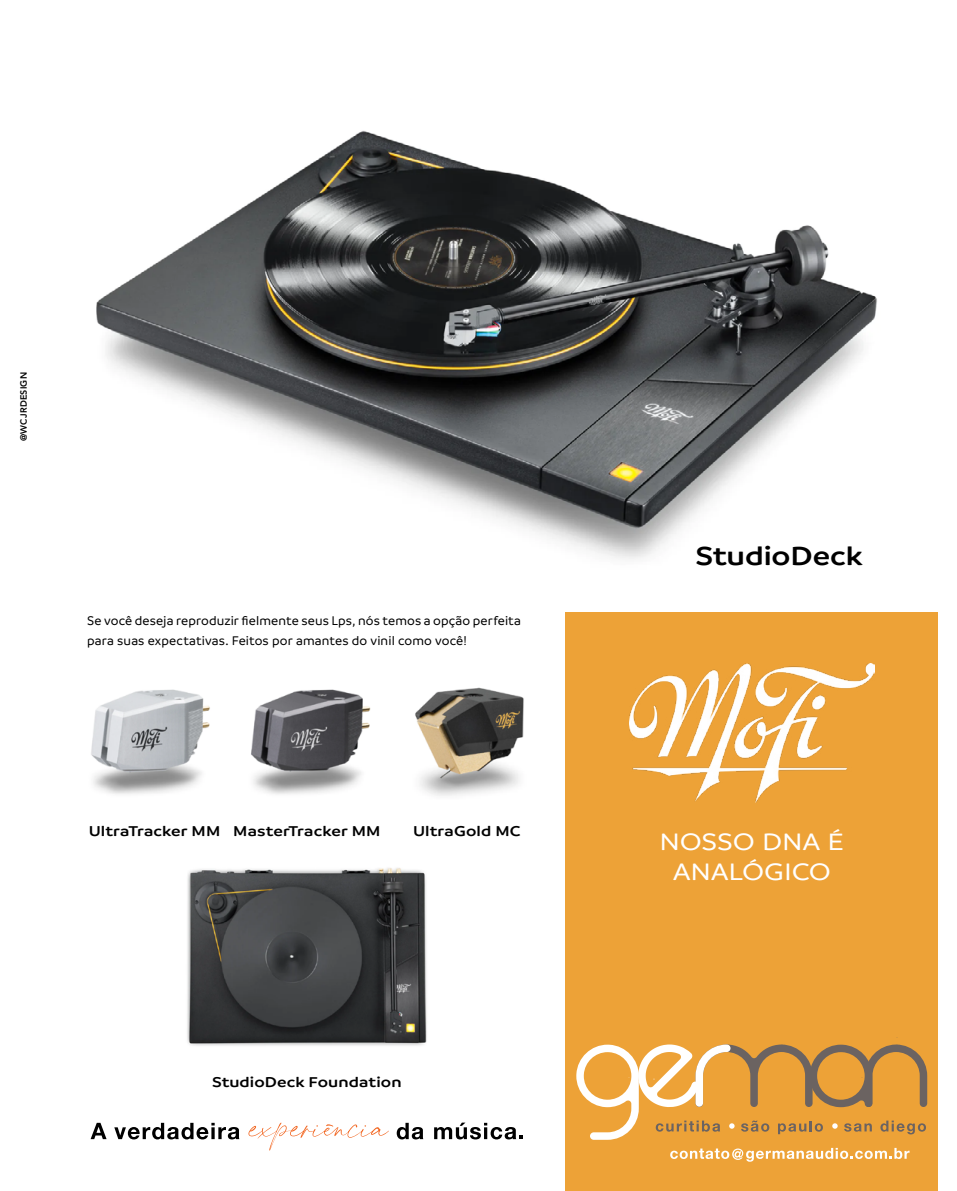
<style>
.page{position:relative;width:957px;height:1191px;background:#fff}
.page>*{position:absolute;margin:0;border:0;box-sizing:border-box;transform-origin:0 0}
.t1{font:600 28.05px "Branding SF";letter-spacing:-.005em;color:#000;scale:1.18 1}
.t2{font:500 25.5px/30px "Branding SF";letter-spacing:-.005em;color:#fff;text-align:center;scale:1.18 1}
.t3{font:600 15.3px "Branding SF";letter-spacing:.005em;color:#000;scale:1.18 1}
.t4{font:500 13.5px/19.5px "Branding SF";letter-spacing:.01em;color:#000}
.t5{font:800 9px "Avenir LT Std";letter-spacing:.025em;color:#000}
</style>
<div class="page">
<div style="left:566px;top:612px;width:372px;height:579px;background:#eda237"></div>
<img style="left:96px;top:130px;width:781px;height:429px">
<svg style="left:576px;top:1044px;width:351px;height:95px"></svg>
<svg style="left:670px;top:1147px;width:240px;height:15px"></svg>
<svg style="left:91px;top:1122px;width:16px;height:17px"></svg>
<svg style="left:114px;top:1122px;width:125px;height:17px"></svg>
<svg style="left:397px;top:1122px;width:26px;height:17px"></svg>
<svg style="left:434px;top:1122px;width:89px;height:17px"></svg>
<svg style="left:248px;top:1122px;width:141px;height:28px"></svg>
<img style="left:629px;top:663px;width:245px;height:139px">
<img style="left:91px;top:687px;width:433px;height:109px">
<img style="left:187px;top:868px;width:240px;height:178px">
<p class="t5" style="left:18px;top:441px;width:70px;rotate:-90deg">@WCJRDESIGN</p>
<p class="t4" style="left:87px;top:611px;width:435px">Se você deseja reproduzir fielmente seus Lps, nós temos a opção perfeita para suas expectativas. Feitos por amantes do vinil como você!</p>
<h1 class="t1" style="left:695px;top:540px;width:143px">StudioDeck</h1>
<p class="t3" style="left:89px;top:822px;width:113px">UltraTracker MM</p>
<p class="t3" style="left:233px;top:822px;width:126px">MasterTracker MM</p>
<p class="t3" style="left:413px;top:822px;width:92px">UltraGold MC</p>
<h2 class="t2" style="left:659px;top:827px;width:158px">NOSSO DNA É<br>ANALÓGICO</h2>
<p class="t3" style="left:212px;top:1073px;width:162px">StudioDeck Foundation</p>
</div>
